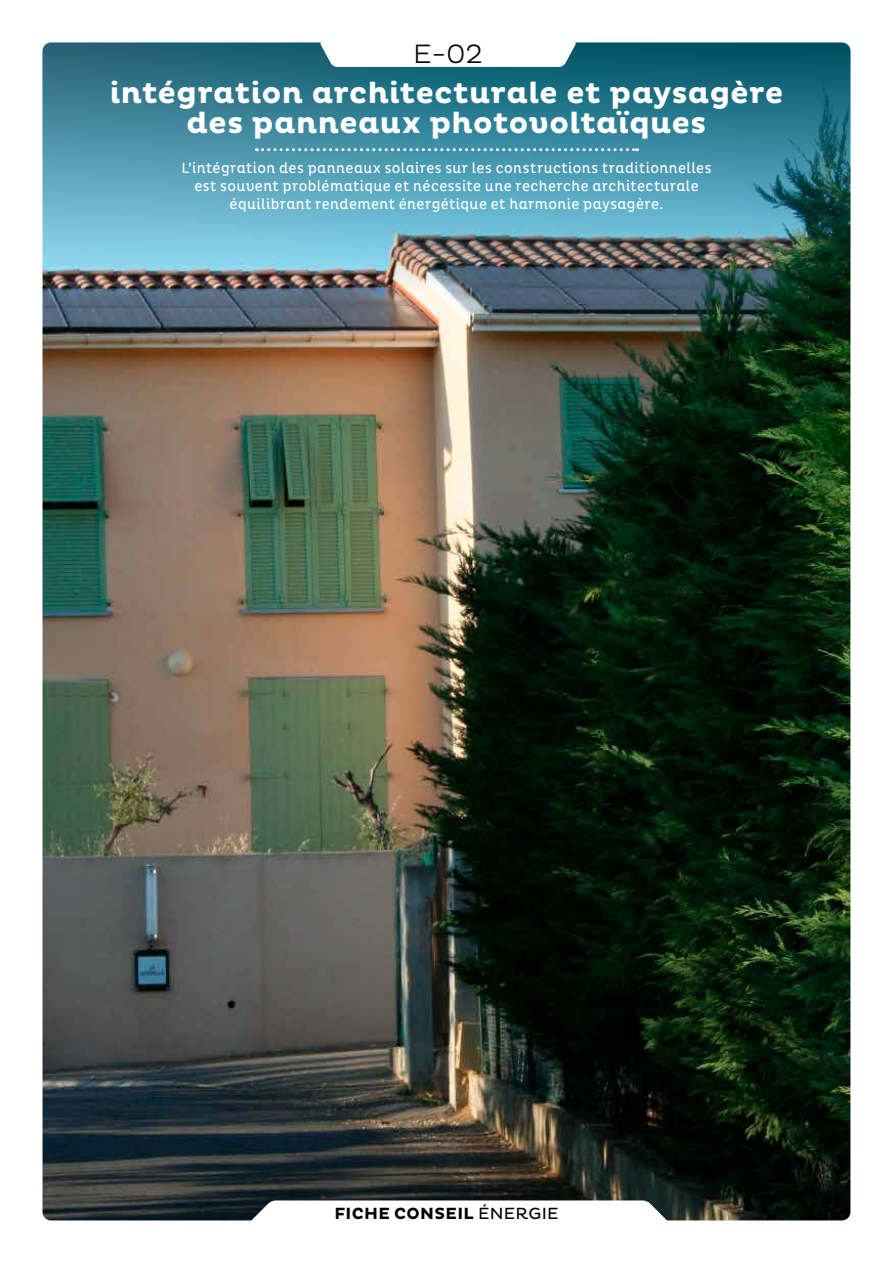
<style>
.page{position:relative;width:893px;height:1263px;background:#fff}
.page>*{position:absolute;margin:0;border:0;box-sizing:border-box;transform-origin:0 0}
.t1{font:700 30px/30px "Pluto";letter-spacing:.015em;color:#fff;text-align:center}
.t2{font:300 27px "Pluto";color:#000}
.t3{font:700 16.5px "Pluto";letter-spacing:.02em;color:#000}
.t4{font:15px/18px "Pluto Cond";letter-spacing:.025em;color:#fff;text-align:center}
.s1{font-weight:400}
</style>
<div class="page">
<img style="left:43px;top:43px;width:807px;height:1177px">
<svg style="left:250px;top:1200px;width:418px;height:21px"></svg>
<img style="left:43px;top:43px;width:807px;height:244px;border-radius:9px">
<svg style="left:256px;top:148px;width:381px;height:3px"></svg>
<svg style="left:320px;top:42px;width:256px;height:25px"></svg>
<h2 class="t2" style="left:413px;top:39px;width:71px">E-02</h2>
<h1 class="t1" style="left:110px;top:79px;width:675px">intégration architecturale et paysagère des panneaux photovoltaïques</h1>
<p class="t4" style="left:181px;top:159px;width:532px">L’intégration des panneaux solaires sur les constructions traditionnelles est souvent problématique et nécessite une recherche architecturale équilibrant rendement énergétique et harmonie paysagère.</p>
<p class="t3" style="left:334px;top:1204px;width:226px">FICHE CONSEIL <span class="s1">ÉNERGIE</span></p>
</div>
